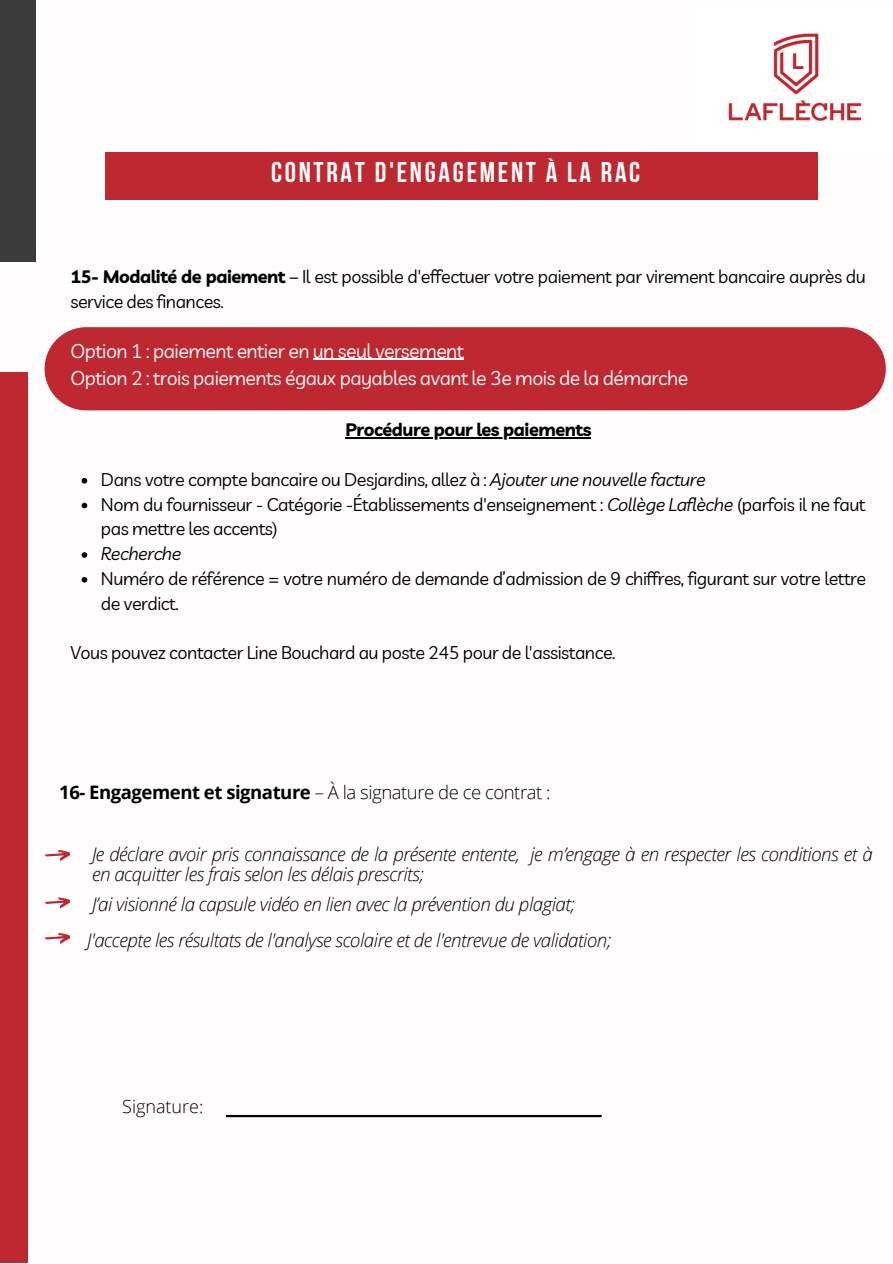
<style>
.page{position:relative;width:893px;height:1264px;background:#fff}
.page>*{position:absolute;margin:0;border:0;box-sizing:border-box;transform-origin:0 0}
.t1{font:700 28.5px "Bebas Neue";letter-spacing:.095em;color:#fff}
.t2{font:19.5px/27px "Livvic";letter-spacing:-.025em;color:#fff}
.t3{font:italic 300 18.75px/20.2px "Open Sans";letter-spacing:-.025em;color:#000}
.t4{font:300 18.6px "Open Sans";letter-spacing:-.025em;color:#000}
.t5{font:18px/24.8px "Livvic";letter-spacing:-.025em;color:#000}
.t6{font:700 18px "Livvic";letter-spacing:-.025em;color:#000}
.t7{font:300 18px "Open Sans";color:#000}
.t8{font:italic 18px "Livvic";letter-spacing:-.025em;color:#000}
.s1{font-weight:700}
.s2{font-style:italic}
</style>
<div class="page">
<div style="left:105px;top:152px;width:712px;height:48px;background:#be2831"></div>
<div style="left:0;top:0;width:35px;height:262px;background:#3b3b3b"></div>
<div style="left:0;top:373px;width:28px;height:889px;background:#be2831"></div>
<img style="left:728px;top:33px;width:134px;height:88px">
<hr style="left:226px;top:1114px;width:375px;height:3px;background:#000">
<svg style="left:45px;top:850px;width:25px;height:11px"></svg>
<svg style="left:45px;top:897px;width:25px;height:11px"></svg>
<svg style="left:45px;top:933px;width:25px;height:11px"></svg>
<div style="left:45px;top:327px;width:840px;height:83px;background:#be2831"></div>
<svg style="left:82px;top:478px;width:5px;height:5px"></svg>
<svg style="left:82px;top:502px;width:5px;height:6px"></svg>
<svg style="left:82px;top:552px;width:5px;height:6px"></svg>
<svg style="left:82px;top:577px;width:5px;height:5px"></svg>
<hr style="left:313px;top:359px;width:150px;height:1px;background:#fff">
<hr style="left:345px;top:437px;width:246px;height:1px;background:#000">
<h1 class="t1" style="left:271px;top:161px;width:370px">CONTRAT D'ENGAGEMENT À LA RAC</h1>
<p class="t5" style="left:70px;top:264px;width:797px"><span class="s1">15- Modalité de paiement</span> – Il est possible d'effectuer votre paiement par virement bancaire auprès du service des finances.</p>
<p class="t2" style="left:70px;top:337px;width:619px">Option 1 : paiement entier en un seul versement<br>Option 2 : trois paiements égaux payables avant le 3e mois de la démarche</p>
<p class="t6" style="left:345px;top:418px;width:247px">Procédure pour les paiements</p>
<p class="t5" style="left:101px;top:466px;width:766px">Dans votre compte bancaire ou Desjardins, allez à : <span class="s2">Ajouter une nouvelle facture<br></span>Nom du fournisseur - Catégorie -Établissements d'enseignement : <span class="s2">Collège Laflèche</span> (parfois il ne faut pas mettre les accents)</p>
<p class="t8" style="left:101px;top:542px;width:82px">Recherche</p>
<p class="t5" style="left:101px;top:565px;width:766px">Numéro de référence = votre numéro de demande d’admission de 9 chiffres, figurant sur votre lettre de verdict.</p>
<p class="t5" style="left:70px;top:640px;width:546px">Vous pouvez contacter Line Bouchard au poste 245 pour de l'assistance.</p>
<p class="t4" style="left:59px;top:779px;width:493px"><span class="s1">16- Engagement et signature</span> – À la signature de ce contrat :</p>
<p class="t3" style="left:92px;top:843px;width:782px">Je déclare avoir pris connaissance de la présente entente, je m’engage à en respecter les conditions et à en acquitter les frais selon les délais prescrits;</p>
<p class="t3" style="left:92px;top:893px;width:484px">J’ai visionné la capsule vidéo en lien avec la prévention du plagiat;</p>
<p class="t3" style="left:87px;top:929px;width:525px">J'accepte les résultats de l'analyse scolaire et de l'entrevue de validation;</p>
<p class="t7" style="left:122px;top:1094px;width:83px">Signature:</p>
</div>
